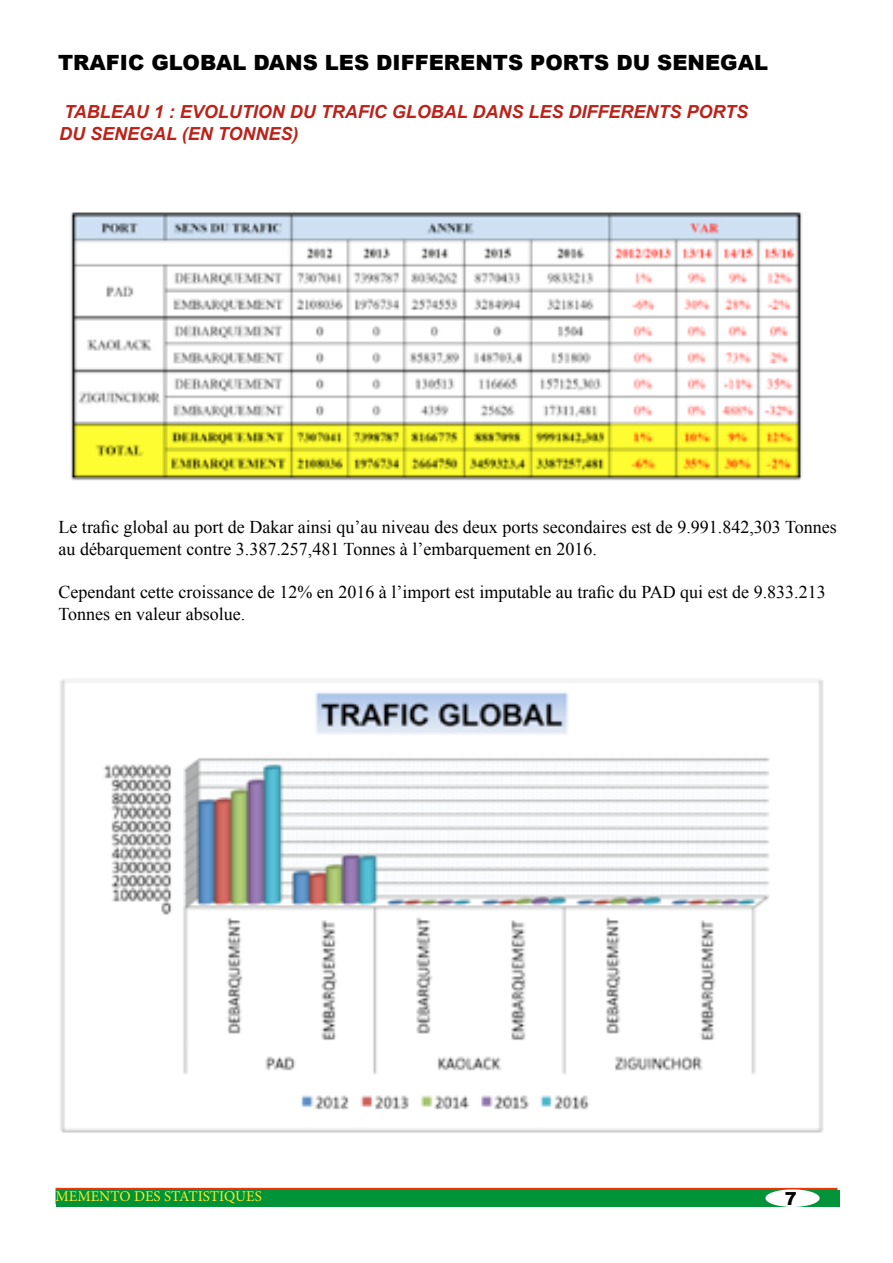
<style>
.page{position:relative;width:893px;height:1263px;background:#fff}
.page>*{position:absolute;margin:0;border:0;box-sizing:border-box;transform-origin:0 0}
.t1{font:900 21px "Arial";color:#000}
.t2{font:18px/21.6px "Times New Roman";color:#000}
.t3{font:italic 700 18px/21.6px "Arial";color:#bb221a}
.t4{font:900 18px "Arial";color:#000}
.t5{font:15px "Minion Pro";color:#ffe82d}
</style>
<div class="page">
<div style="left:54px;top:1186px;width:785px;height:20px;background:#ed3407;border:2px solid #fff"></div>
<div style="left:56px;top:1190px;width:783px;height:16px;background:#009337"></div>
<div style="left:765px;top:1189px;width:55px;height:18px;background:#fff;border-radius:50%"></div>
<img style="left:71px;top:212px;width:731px;height:269px">
<img style="left:60px;top:679px;width:763px;height:454px">
<p class="t1" style="left:58px;top:48px;width:711px">TRAFIC GLOBAL DANS LES DIFFERENTS PORTS DU SENEGAL</p>
<p class="t3" style="left:59px;top:101px;width:690px">TABLEAU 1 : EVOLUTION DU TRAFIC GLOBAL DANS LES DIFFERENTS PORTS<br>DU SENEGAL (EN TONNES)</p>
<p class="t2" style="left:59px;top:516px;width:780px">Le trafic global au port de Dakar ainsi qu’au niveau des deux ports secondaires est de 9.991.842,303 Tonnes au débarquement contre 3.387.257,481 Tonnes à l’embarquement en 2016.</p>
<p class="t2" style="left:59px;top:581px;width:769px">Cependant cette croissance de 12% en 2016 à l’import est imputable au trafic du PAD qui est de 9.833.213<br>Tonnes en valeur absolue.</p>
<p class="t5" style="left:55px;top:1186px;width:208px">MEMENTO DES STATISTIQUES</p>
<p class="t4" style="left:785px;top:1185px;width:14px">7</p>
</div>
